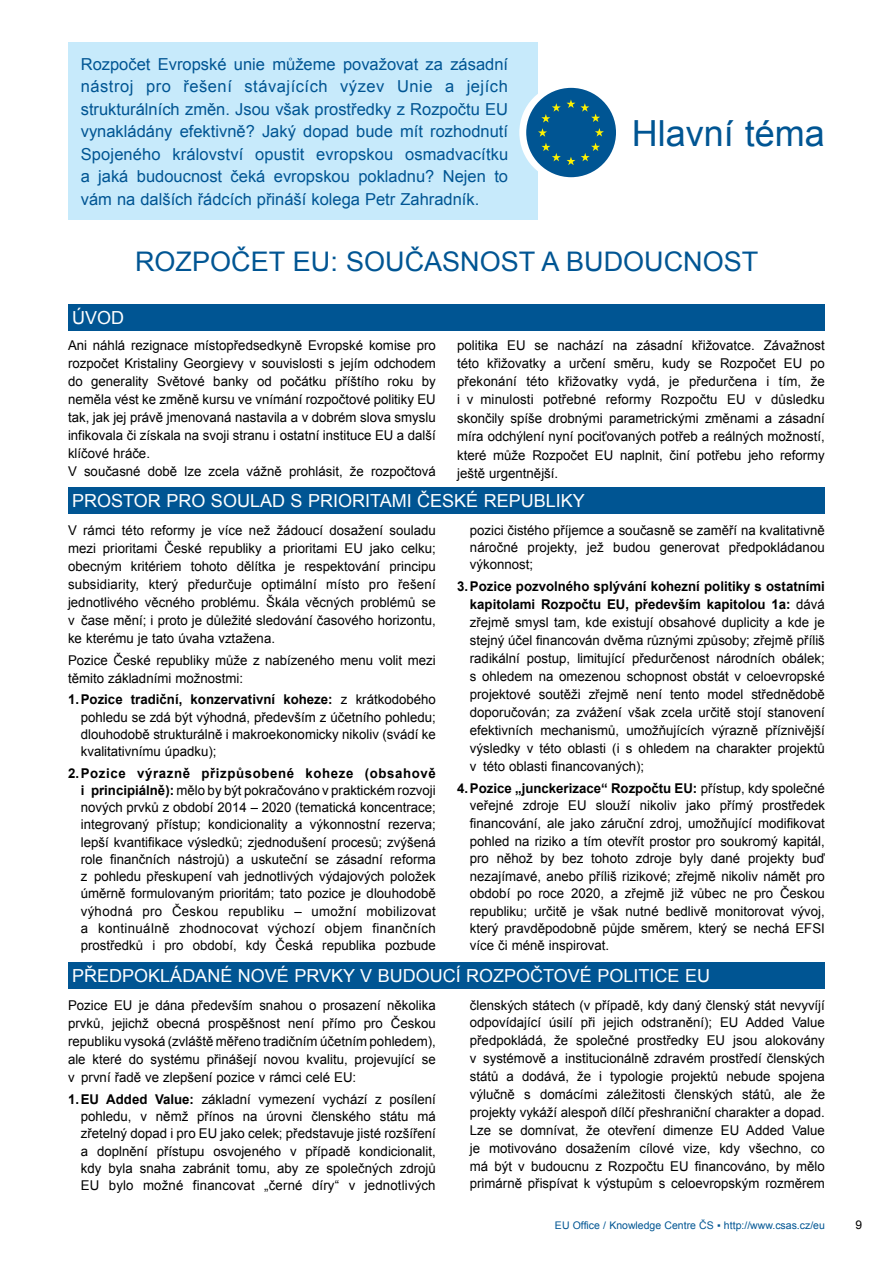
<style>
.page{position:relative;width:893px;height:1263px;background:#fff}
.page>*{position:absolute;margin:0;border:0;box-sizing:border-box;transform-origin:0 0}
.t1{font:36px "Arial";color:#005593}
.t2{font:27px "Arial";color:#005593}
.t3{font:18px "Arial";color:#fff}
.t4{font:16.5px/22.5px "Arial";color:#005593;text-align:justify}
.t5{font:13.5px/18px "Arial";color:#000;text-align:justify}
.t6{font:12px "Arial";color:#000}
.t7{font:10.5px "Arial";color:#005593}
.s1{font-weight:700}
</style>
<div class="page">
<div style="left:68px;top:304px;width:757px;height:27px;background:#005593"></div>
<div style="left:68px;top:43px;width:470px;height:177px;background:#c7eafb"></div>
<div style="left:519px;top:84px;width:93px;height:97px;background:#fff;border-radius:50%"></div>
<div style="left:526px;top:88px;width:90px;height:89px;background:#005593;border-radius:50%"></div>
<svg style="left:541px;top:143px;width:34px;height:22px"></svg>
<svg style="left:581px;top:143px;width:19px;height:18px"></svg>
<svg style="left:538px;top:99px;width:66px;height:38px"></svg>
<div style="left:68px;top:487px;width:757px;height:26px;background:#005593"></div>
<div style="left:68px;top:962px;width:757px;height:26px;background:#005593"></div>
<p class="t4" style="left:81px;top:53px;width:429px">Rozpočet Evropské unie můžeme považovat za zásadní nástroj pro řešení stávajících výzev Unie a jejích strukturálních změn. Jsou však prostředky z Rozpočtu EU vynakládány efektivně? Jaký dopad bude mít rozhodnutí Spojeného království opustit evropskou osmadvacítku a jaká budoucnost čeká evropskou pokladnu? Nejen to vám na dalších řádcích přináší kolega Petr Zahradník.</p>
<h1 class="t1" style="left:632px;top:109px;width:195px">Hlavní téma</h1>
<h2 class="t2" style="left:135px;top:244px;width:39px">Rozpočet</h2>
<h2 class="t2" style="left:293px;top:244px;width:73px">EU: současnost</h2>
<h2 class="t2" style="left:541px;top:244px;width:45px">a budoucnost</h2>
<h3 class="t3" style="left:72px;top:306px;width:27px">Úvod</h3>
<p class="t5" style="left:68px;top:336px;width:369px;text-align:left">Ani náhlá rezignace místopředsedkyně Evropské komise pro rozpočet Kristaliny Georgievy v souvislosti s jejím odchodem do generality Světové banky od počátku příštího roku by neměla vést ke změně kursu ve vnímání rozpočtové politiky EU tak, jak jej právě jmenovaná nastavila a v dobrém slova smyslu infikovala či získala na svoji stranu i ostatní instituce EU a další klíčové hráče.<br>V současné době lze zcela vážně prohlásit, že rozpočtová</p>
<p class="t5" style="left:457px;top:336px;width:369px">politika EU se nachází na zásadní křižovatce. Závažnost této křižovatky a určení směru, kudy se Rozpočet EU po překonání této křižovatky vydá, je předurčena i tím, že i v minulosti potřebné reformy Rozpočtu EU v důsledku skončily spíše drobnými parametrickými změnami a zásadní míra odchýlení nyní pociťovaných potřeb a reálných možností, které může Rozpočet EU naplnit, činí potřebu jeho reformy ještě urgentnější.</p>
<h3 class="t3" style="left:72px;top:489px;width:26px">Prostor</h3>
<h3 class="t3" style="left:166px;top:489px;width:14px">pro</h3>
<h3 class="t3" style="left:211px;top:489px;width:14px">soulad</h3>
<h3 class="t3" style="left:290px;top:489px;width:29px">s prioritami</h3>
<h3 class="t3" style="left:417px;top:489px;width:26px">České</h3>
<h3 class="t3" style="left:484px;top:489px;width:13px">republiky</h3>
<p class="t5" style="left:68px;top:521px;width:369px">V rámci této reformy je více než žádoucí dosažení souladu mezi prioritami České republiky a prioritami EU jako celku; obecným kritériem tohoto dělítka je respektování principu subsidiarity, který předurčuje optimální místo pro řešení jednotlivého věcného problému. Škála věcných problémů se v čase mění; i proto je důležité sledování časového horizontu, ke kterému je tato úvaha vztažena.</p>
<p class="t5" style="left:68px;top:651px;width:369px">Pozice České republiky může z nabízeného menu volit mezi těmito základními možnostmi:</p>
<p class="t5" style="left:81px;top:691px;width:357px;line-height:17.2px;text-indent:-13px"><span class="s1">1.Pozice tradiční, konzervativní koheze:</span> z krátkodobého pohledu se zdá být výhodná, především z účetního pohledu; dlouhodobě strukturálně i makroekonomicky nikoliv (svádí ke kvalitativnímu úpadku);</p>
<p class="t5" style="left:81px;top:764px;width:357px;line-height:17.2px;text-indent:-13px"><span class="s1">2.Pozice výrazně přizpůsobené koheze (obsahově i principiálně):</span> mělo by být pokračováno v praktickém rozvoji nových prvků z období 2014 – 2020 (tematická koncentrace; integrovaný přístup; kondicionality a výkonnostní rezerva; lepší kvantifikace výsledků; zjednodušení procesů; zvýšená role finančních nástrojů) a uskuteční se zásadní reforma z pohledu přeskupení vah jednotlivých výdajových položek úměrně formulovaným prioritám; tato pozice je dlouhodobě výhodná pro Českou republiku – umožní mobilizovat a kontinuálně zhodnocovat výchozí objem finančních prostředků i pro období, kdy Česká republika pozbude</p>
<p class="t5" style="left:470px;top:521px;width:356px;line-height:17.2px">pozici čistého příjemce a současně se zaměří na kvalitativně náročné projekty, jež budou generovat předpokládanou výkonnost;</p>
<p class="t5" style="left:470px;top:578px;width:357px;text-indent:-13px"><span class="s1">3.Pozice pozvolného splývání kohezní politiky s ostatními kapitolami Rozpočtu EU, především kapitolou 1a:</span> dává zřejmě smysl tam, kde existují obsahové duplicity a kde je stejný účel financován dvěma různými způsoby; zřejmě příliš radikální postup, limitující předurčenost národních obálek; s ohledem na omezenou schopnost obstát v celoevropské projektové soutěži zřejmě není tento model střednědobě doporučován; za zvážení však zcela určitě stojí stanovení efektivních mechanismů, umožňujících výrazně příznivější výsledky v této oblasti (i s ohledem na charakter projektů v této oblasti financovaných);</p>
<p class="t5" style="left:470px;top:779px;width:357px;line-height:17.5px;text-indent:-13px"><span class="s1">4.Pozice „junckerizace“ Rozpočtu EU:</span> přístup, kdy společné veřejné zdroje EU slouží nikoliv jako přímý prostředek financování, ale jako záruční zdroj, umožňující modifikovat pohled na riziko a tím otevřít prostor pro soukromý kapitál, pro něhož by bez tohoto zdroje byly dané projekty buď nezajímavé, anebo příliš rizikové; zřejmě nikoliv námět pro období po roce 2020, a zřejmě již vůbec ne pro Českou republiku; určitě je však nutné bedlivě monitorovat vývoj, který pravděpodobně půjde směrem, který se nechá EFSI více či méně inspirovat.</p>
<h3 class="t3" style="left:72px;top:963px;width:26px">Předpokl</h3>
<h3 class="t3" style="left:170px;top:963px;width:25px">ádané</h3>
<h3 class="t3" style="left:238px;top:963px;width:14px">nové</h3>
<h3 class="t3" style="left:294px;top:963px;width:13px">prvky</h3>
<h3 class="t3" style="left:360px;top:963px;width:32px">v budouc</h3>
<h3 class="t3" style="left:456px;top:963px;width:24px">í rozpočtové</h3>
<h3 class="t3" style="left:597px;top:963px;width:11px">politice</h3>
<h3 class="t3" style="left:685px;top:963px;width:27px">EU</h3>
<p class="t5" style="left:68px;top:997px;width:369px">Pozice EU je dána především snahou o prosazení několika prvků, jejichž obecná prospěšnost není přímo pro Českou republiku vysoká (zvláště měřeno tradičním účetním pohledem), ale které do systému přinášejí novou kvalitu, projevující se v první řadě ve zlepšení pozice v rámci celé EU:</p>
<p class="t5" style="left:81px;top:1090px;width:357px;line-height:17.2px;text-indent:-13px"><span class="s1">1.EU Added Value:</span> základní vymezení vychází z posílení pohledu, v němž přínos na úrovni členského státu má zřetelný dopad i pro EU jako celek; představuje jisté rozšíření a doplnění přístupu osvojeného v případě kondicionalit, kdy byla snaha zabránit tomu, aby ze společných zdrojů EU bylo možné financovat „černé díry“ v jednotlivých</p>
<p class="t5" style="left:470px;top:997px;width:357px">členských státech (v případě, kdy daný členský stát nevyvíjí odpovídající úsilí při jejich odstranění); EU Added Value předpokládá, že společné prostředky EU jsou alokovány v systémově a institucionálně zdravém prostředí členských států a dodává, že i typologie projektů nebude spojena výlučně s domácími záležitosti členských států, ale že projekty vykáží alespoň dílčí přeshraniční charakter a dopad.<br>Lze se domnívat, že otevření dimenze EU Added Value je motivováno dosažením cílové vize, kdy všechno, co má být v budoucnu z Rozpočtu EU financováno, by mělo primárně přispívat k výstupům s celoevropským rozměrem</p>
<p class="t7" style="left:555px;top:1218px;width:271px">EU Office / Knowledge Centre ČS ▪ http://www.csas.cz/eu</p>
<p class="t6" style="left:856px;top:1217px;width:8px">9</p>
</div>
